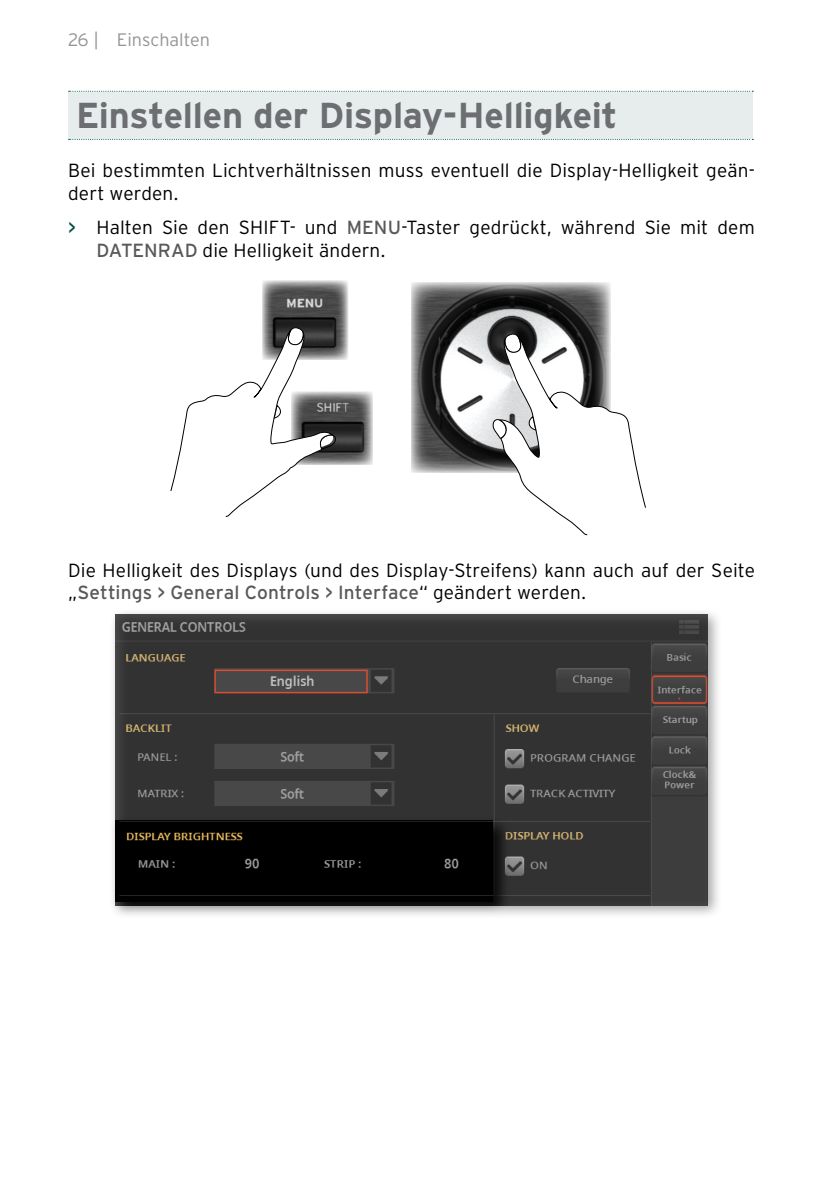
<style>
.page{position:relative;width:840px;height:1191px;background:#fff}
.page>*{position:absolute;margin:0;border:0;box-sizing:border-box;transform-origin:0 0}
.Subchapter{font:700 36px "Interstate";letter-spacing:-.01em;color:#6d6e71}
.Body{font:300 19px/22.8px "Interstate";letter-spacing:.005em;color:#000}
.t1{font:300 18px "Interstate";color:#939598}
.s1{font-weight:400;color:#005244}
.s2{font-weight:400;color:#58595b}
</style>
<div class="page">
<div style="left:68px;top:91px;width:684px;height:48px;background:#e6edec"></div>
<svg style="left:69px;top:91px;width:684px;height:1px"></svg>
<svg style="left:69px;top:139px;width:684px;height:1px"></svg>
<img style="left:411px;top:282px;width:199px;height:191px">
<svg style="left:491px;top:333px;width:155px;height:203px"></svg>
<img style="left:336px;top:392px;width:36px;height:73px">
<img style="left:262px;top:281px;width:86px;height:79px">
<svg style="left:170px;top:327px;width:166px;height:190px"></svg>
<div style="left:109px;top:608px;width:612px;height:311px;background:#000;opacity:.5"></div>
<img style="left:115px;top:614px;width:592px;height:291px">
<div style="left:115px;top:816px;width:396px;height:89px;background:#000;opacity:.75"></div>
<img style="left:115px;top:820px;width:377px;height:81px">
<p class="t1" style="left:68px;top:29px;width:143px">26 | Einschalten</p>
<p class="Subchapter" style="left:76px;top:93px;width:542px">Einstellen der Display-Helligkeit</p>
<p class="Body" style="left:68px;top:159px;width:687px">Bei bestimmten Lichtverhältnissen muss eventuell die Display-Helligkeit geän&shy;dert werden.</p>
<p class="Body" style="left:96px;top:216px;width:659px;text-indent:-28px"><span class="s1">&gt;</span> Halten Sie den SHIFT- und <span class="s2">MENU</span>-Taster gedrückt, während Sie mit dem<br><span class="s2">DATENRAD</span> die Helligkeit ändern.</p>
<p class="Body" style="left:68px;top:558px;width:688px">Die Helligkeit des Displays (und des Display-Streifens) kann auch auf der Seite „<span class="s2">Settings &gt; General Controls &gt; Interface</span>“ geändert werden.</p>
</div>
